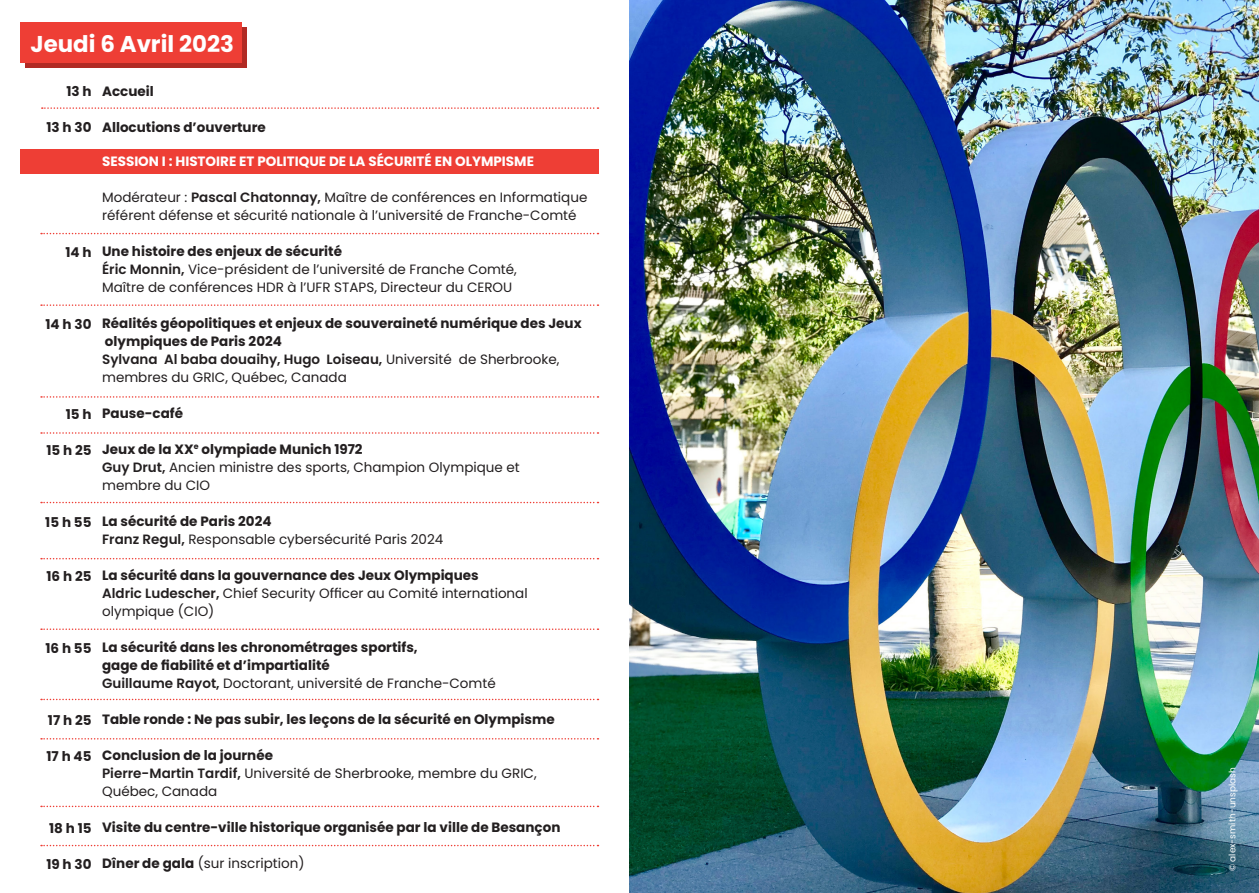
<style>
.page{position:relative;width:1259px;height:893px;background:#fff}
.page>*{position:absolute;margin:0;border:0;box-sizing:border-box;transform-origin:0 0}
.t1{font:700 22.8px "Poppins";color:#fff}
.t2{font:13.5px/18px "Poppins";color:#231f20}
.t3{font:700 13.5px/18px "Poppins";color:#231f20}
.t4{font:700 13.5px "Poppins";color:#fff}
.t5{font:9px "Poppins";color:#fff}
.s1{font-weight:600}
.s2{font-weight:700}
.s3{font-weight:400}
</style>
<div class="page">
<div style="left:25px;top:28px;width:222px;height:40px;background:#b12a24"></div>
<div style="left:20px;top:22px;width:222px;height:41px;background:#ee3e35"></div>
<svg style="left:42px;top:107px;width:556px;height:2px"></svg>
<div style="left:20px;top:149px;width:578px;height:24px;background:#ee3e35"></div>
<svg style="left:41px;top:233px;width:557px;height:1px"></svg>
<svg style="left:41px;top:304px;width:557px;height:2px"></svg>
<svg style="left:41px;top:396px;width:557px;height:2px"></svg>
<svg style="left:41px;top:432px;width:557px;height:2px"></svg>
<svg style="left:41px;top:502px;width:557px;height:1px"></svg>
<svg style="left:41px;top:558px;width:557px;height:1px"></svg>
<svg style="left:41px;top:628px;width:557px;height:2px"></svg>
<svg style="left:41px;top:738px;width:557px;height:1px"></svg>
<svg style="left:41px;top:699px;width:557px;height:1px"></svg>
<svg style="left:41px;top:845px;width:557px;height:1px"></svg>
<svg style="left:41px;top:806px;width:557px;height:1px"></svg>
<img style="left:629px;top:0;width:630px;height:893px">
<h1 class="t1" style="left:31px;top:31px;width:205px">Jeudi 6 Avril 2023</h1>
<p class="t3" style="left:66px;top:82px;width:27px">13 h</p>
<p class="t3" style="left:46px;top:118px;width:47px">13 h 30</p>
<p class="t4" style="left:102px;top:153px;width:433px">SESSION I : HISTOIRE ET POLITIQUE DE LA SÉCURITÉ EN OLYMPISME</p>
<p class="t2" style="left:102px;top:188px;width:487px">Modérateur : <span class="s1">Pascal Chatonnay,</span> Maître de conférences en Informatique référent défense et sécurité nationale à l’université de Franche-Comté</p>
<p class="t2" style="left:102px;top:242px;width:416px"><span class="s2">Une histoire des enjeux de sécurité<br></span><span class="s1">Éric Monnin,</span> Vice-président de l’université de Franche Comté,<br>Maître de conférences HDR à l’UFR STAPS, Directeur du CEROU</p>
<p class="t3" style="left:102px;top:314px;width:481px">Réalités géopolitiques et enjeux de souveraineté numérique des Jeux olympiques de Paris 2024<br><span class="s1">Sylvana Al baba douaihy, Hugo Loiseau,</span> <span class="s3">Université de Sherbrooke, membres du GRIC, Québec, Canada</span></p>
<p class="t3" style="left:102px;top:404px;width:82px">Pause-café</p>
<p class="t2" style="left:102px;top:440px;width:419px"><span class="s2">Jeux de la XX</span><sup>e</sup> <span class="s2">olympiade Munich 1972<br></span><span class="s1">Guy Drut,</span> Ancien ministre des sports, Champion Olympique et membre du CIO</p>
<p class="t2" style="left:102px;top:512px;width:343px"><span class="s2">La sécurité de Paris 2024<br></span><span class="s1">Franz Regul,</span> Responsable cybersécurité Paris 2024</p>
<p class="t2" style="left:102px;top:566px;width:427px"><span class="s2">La sécurité dans la gouvernance des Jeux Olympiques<br></span><span class="s1">Aldric Ludescher,</span> Chief Security Officer au Comité international olympique (CIO)</p>
<p class="t3" style="left:102px;top:638px;width:395px">La sécurité dans les chronométrages sportifs,<br>gage de fiabilité et d’impartialité<br><span class="s1">Guillaume Rayot,</span> <span class="s3">Doctorant, université de Franche-Comté</span></p>
<p class="t3" style="left:102px;top:710px;width:454px">Table ronde : Ne pas subir, les leçons de la sécurité en Olympisme</p>
<p class="t2" style="left:102px;top:746px;width:436px"><span class="s2">Conclusion de la journée<br></span><span class="s1">Pierre-Martin Tardif,</span> Université de Sherbrooke, membre du GRIC,<br>Québec, Canada</p>
<p class="t3" style="left:102px;top:818px;width:460px">Visite du centre-ville historique organisée par la ville de Besançon</p>
<p class="t2" style="left:102px;top:854px;width:204px"><span class="s2">Dîner de gala</span> (sur inscription)</p>
<p class="t3" style="left:102px;top:82px;width:53px">Accueil</p>
<p class="t3" style="left:102px;top:118px;width:165px">Allocutions d’ouverture</p>
<p class="t3" style="left:65px;top:244px;width:28px">14 h</p>
<p class="t3" style="left:46px;top:316px;width:48px">14 h 30</p>
<p class="t3" style="left:66px;top:406px;width:27px">15 h</p>
<p class="t3" style="left:46px;top:442px;width:47px">15 h 25</p>
<p class="t3" style="left:45px;top:514px;width:48px">15 h 55</p>
<p class="t3" style="left:47px;top:568px;width:46px">16 h 25</p>
<p class="t3" style="left:45px;top:640px;width:48px">16 h 55</p>
<p class="t3" style="left:48px;top:712px;width:45px">17 h 25</p>
<p class="t3" style="left:46px;top:748px;width:47px">17 h 45</p>
<p class="t3" style="left:49px;top:820px;width:44px">18 h 15</p>
<p class="t3" style="left:46px;top:856px;width:47px">19 h 30</p>
<p class="t5" style="left:1227px;top:871px;width:105px;rotate:-90deg">© alex-smith-unsplash</p>
</div>
